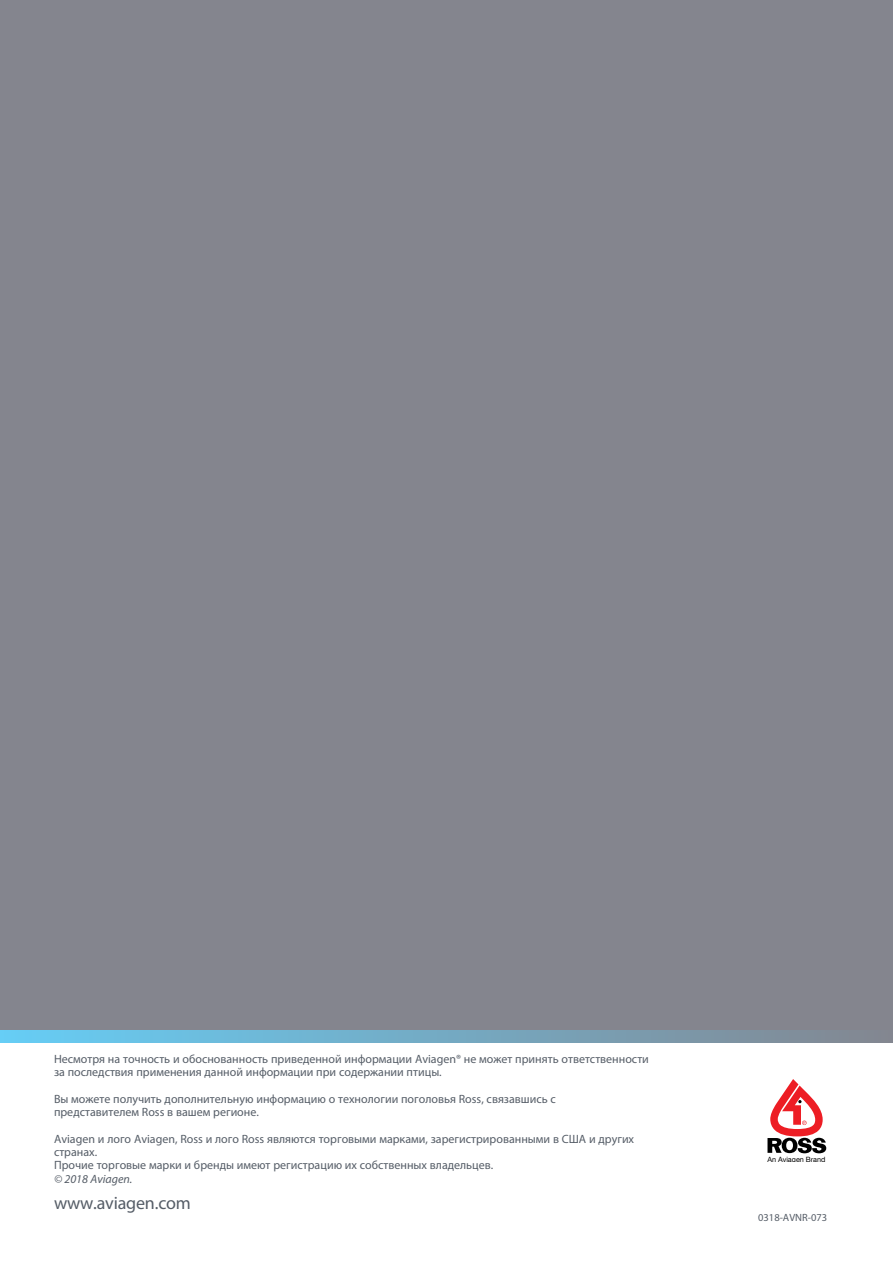
<style>
.page{position:relative;width:893px;height:1263px;background:#fff}
.page>*{position:absolute;margin:0;border:0;box-sizing:border-box;transform-origin:0 0}
.t1{font:18px "Myriad Pro";letter-spacing:-.01em;color:#555d67}
.t2{font:12px/13.4px "Myriad Pro";color:#555d67}
.t3{font:italic 12px "Myriad Pro";color:#555d67}
.t4{font:10.5px "Myriad Pro";color:#555d67}
.t5{font:7.2px "Helvetica Neue LT Com";color:#000}
</style>
<div class="page">
<div style="left:0;top:0;width:893px;height:1042px;background:#84858e"></div>
<svg style="left:0;top:1030px;width:817px;height:12px;background:#72acc7"></svg>
<svg style="left:767px;top:1079px;width:59px;height:74px"></svg>
<p class="t2" style="left:54px;top:1052px;width:596px">Несмотря на точность и обоснованность приведенной информации Aviagen® не может принять ответственности за последствия применения данной информации при содержании птицы.</p>
<p class="t2" style="left:54px;top:1092px;width:503px">Вы можете получить дополнительную информацию о технологии поголовья Ross, связавшись с представителем Ross в вашем регионе.</p>
<p class="t2" style="left:54px;top:1132px;width:582px">Aviagen и лого Aviagen, Ross и лого Ross являются торговыми марками, зарегистрированными в США и других странах.<br>Прочие торговые марки и бренды имеют регистрацию их собственных владельцев.</p>
<p class="t3" style="left:54px;top:1171px;width:80px">© 2018 Aviagen.</p>
<h1 class="t1" style="left:54px;top:1192px;width:138px">www.aviagen.com</h1>
<p class="t5" style="left:767px;top:1154px;width:60px">An Aviagen Brand</p>
<p class="t4" style="left:758px;top:1211px;width:70px">0318-AVNR-073</p>
</div>
